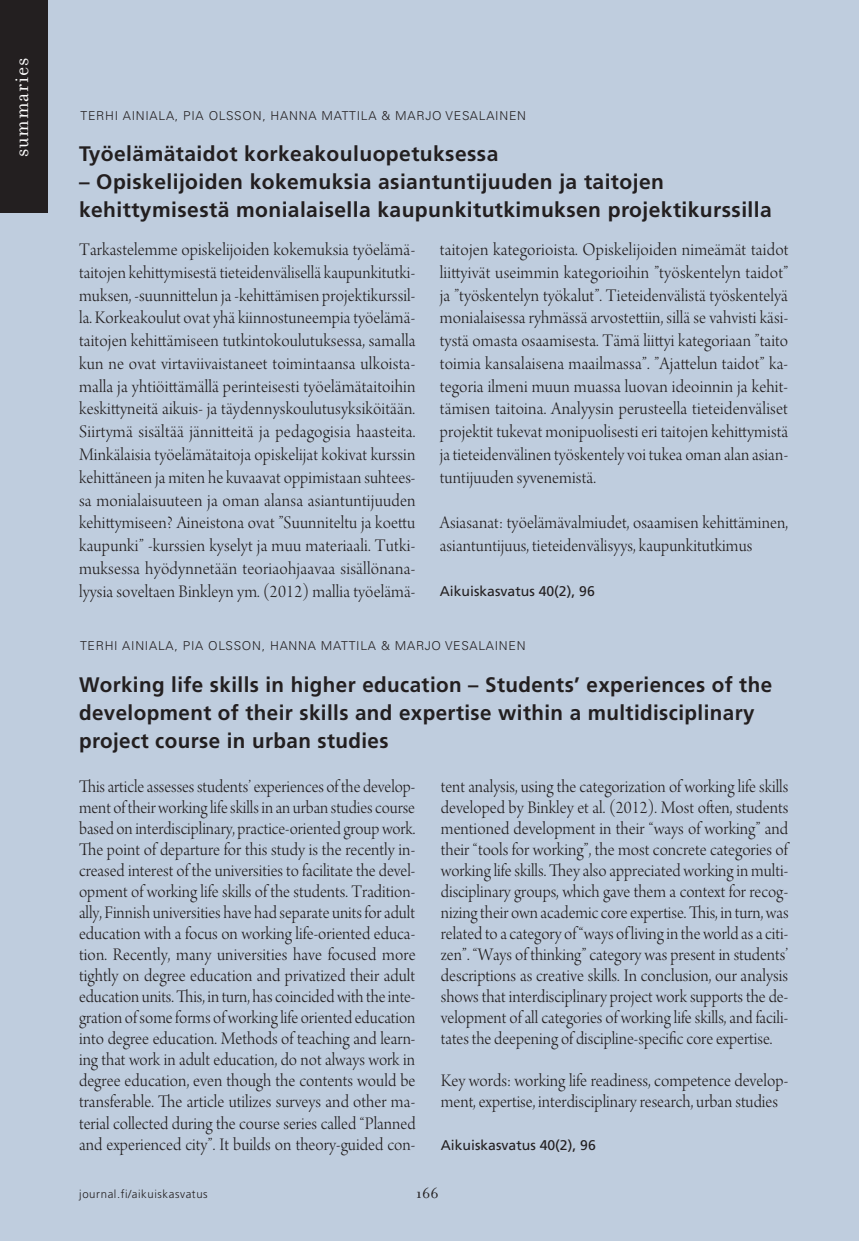
<style>
.page{position:relative;width:859px;height:1241px;background:#fff}
.page>*{position:absolute;margin:0;border:0;box-sizing:border-box;transform-origin:0 0}
.Summaries___otsikko{font:700 21px/28px "Frutiger LT Std";letter-spacing:.02em;color:#231f20}
.vinjetti{font:21px "Filosofia OT";letter-spacing:.05em;color:#fff}
.leipis_Summaries{font:18.72px/22.8px "Arno Pro Light Display";letter-spacing:.005em;color:#231f20;text-align:justify}
.Summaries_leipis{font:18.72px/21px "Arno Pro Light Display";color:#231f20;text-align:justify;scale:.95 1}
.Summaries_leipis-2{font:18.72px/21px "Arno Pro Light Display";color:#231f20;text-align:justify;scale:.96 1}
.Summaries_leipis-3{font:18.72px/21px "Arno Pro Light Display";color:#231f20}
.t1{font:15.75px "Filosofia OT";color:#231f20}
.leipis_Summaries-2{font:14px "Frutiger LT Std";color:#231f20}
.Frutiger_leipis{font:14px "Frutiger LT Std";color:#231f20}
.nimet_artikkelin_alu{font:300 12.25px "Univers LT Std";letter-spacing:.06em;color:#231f20}
.t2{font:300 11.38px "Frutiger LT Std";letter-spacing:.05em;color:#231f20}
</style>
<div class="page">
<div style="left:0;top:0;width:858px;height:1240px;background:#bfcdde"></div>
<div style="left:0;top:0;width:47px;height:212px;background:#231f20"></div>
<p class="vinjetti" style="left:10px;top:157px;width:101px;rotate:-90deg">summaries</p>
<p class="nimet_artikkelin_alu" style="left:80px;top:108px;width:447px">TERHI AINIALA, PIA OLSSON, HANNA MATTILA &amp; MARJO VESALAINEN</p>
<p class="Summaries___otsikko" style="left:79px;top:139px;width:420px">Työelämätaidot korkeakouluopetuksessa</p>
<p class="Summaries___otsikko" style="left:79px;top:167px;width:694px">– Opiskelijoiden kokemuksia asiantuntijuuden ja taitojen kehittymisestä monialaisella kaupunkitutkimuksen projektikurssilla</p>
<p class="leipis_Summaries" style="left:79px;top:239px;width:338px">Tarkastelemme opiskelijoiden kokemuksia työelämä&shy;taitojen kehittymisestä tieteidenvälisellä kaupunkitutki&shy;muksen, -suunnittelun ja -kehittämisen projektikurssil&shy;la. Korkeakoulut ovat yhä kiinnostuneempia työelämä&shy;taitojen kehittämiseen tutkintokoulutuksessa, samalla kun ne ovat virtaviivaistaneet toimintaansa ulkoista&shy;malla ja yhtiöittämällä perinteisesti työelämätaitoihin keskittyneitä aikuis- ja täydennyskoulutusyksiköitään.<br>Siirtymä sisältää jännitteitä ja pedagogisia haasteita.<br>Minkälaisia työelämätaitoja opiskelijat kokivat kurssin kehittäneen ja miten he kuvaavat oppimistaan suhtees&shy;sa monialaisuuteen ja oman alansa asiantuntijuuden kehittymiseen? Aineistona ovat ”Suunniteltu ja koettu kaupunki” -kurssien kyselyt ja muu materiaali. Tutki&shy;muksessa hyödynnetään teoriaohjaavaa sisällönana&shy;lyysia soveltaen Binkleyn ym. (2012) mallia työelämä-</p>
<p class="leipis_Summaries" style="left:439px;top:239px;width:350px">taitojen kategorioista. Opiskelijoiden nimeämät taidot liittyivät useimmin kategorioihin ”työskentelyn taidot” ja ”työskentelyn työkalut”. Tieteidenvälistä työskentelyä monialaisessa ryhmässä arvostettiin, sillä se vahvisti käsi&shy;tystä omasta osaamisesta. Tämä liittyi kategoriaan ”taito toimia kansalaisena maailmassa”. ”Ajattelun taidot” ka&shy;tegoria ilmeni muun muassa luovan ideoinnin ja kehit&shy;tämisen taitoina. Analyysin perusteella tieteidenväliset projektit tukevat monipuolisesti eri taitojen kehittymistä ja tieteidenvälinen työskentely voi tukea oman alan asian&shy;tuntijuuden syvenemistä.</p>
<p class="leipis_Summaries" style="left:439px;top:512px;width:349px">Asiasanat: työelämävalmiudet, osaamisen kehittäminen, asiantuntijuus, tieteidenvälisyys, kaupunkitutkimus</p>
<p class="leipis_Summaries-2" style="left:439px;top:582px;width:156px">Aikuiskasvatus 40(2), 96</p>
<p class="nimet_artikkelin_alu" style="left:80px;top:638px;width:447px">TERHI AINIALA, PIA OLSSON, HANNA MATTILA &amp; MARJO VESALAINEN</p>
<p class="Summaries___otsikko" style="left:79px;top:671px;width:694px">Working life skills in higher education – Students’ experiences of the development of their skills and expertise within a multidisciplinary project course in urban studies</p>
<p class="Summaries_leipis" style="left:79px;top:777px;width:355px">This article assesses students’ experiences of the develop&shy;ment of their working life skills in an urban studies course based on interdisciplinary, practice-oriented group work.<br>The point of departure for this study is the recently in&shy;creased interest of the universities to facilitate the devel&shy;opment of working life skills of the students. Tradition&shy;ally, Finnish universities have had separate units for adult education with a focus on working life-oriented educa&shy;tion. Recently, many universities have focused more tightly on degree education and privatized their adult education units. This, in turn, has coincided with the inte&shy;gration of some forms of working life oriented education into degree education. Methods of teaching and learn&shy;ing that work in adult education, do not always work in degree education, even though the contents would be transferable. The article utilizes surveys and other ma&shy;terial collected during the course series called “Planned and experienced city”. It builds on theory-guided con-</p>
<p class="Summaries_leipis-2" style="left:440px;top:777px;width:363px">tent analysis, using the categorization of working life skills developed by Binkley et al. (2012). Most often, students mentioned development in their “ways of working” and their “tools for working”, the most concrete categories of working life skills. They also appreciated working in multi&shy;disciplinary groups, which gave them a context for recog&shy;nizing their own academic core expertise. This, in turn, was related to a category of “ways of living in the world as a citi&shy;zen”. “Ways of thinking” category was present in students’ descriptions as creative skills. In conclusion, our analysis shows that interdisciplinary project work supports the de&shy;velopment of all categories of working life skills, and facili&shy;tates the deepening of discipline-specific core expertise.</p>
<p class="Summaries_leipis-3" style="left:440px;top:1071px;width:349px">Key words: working life readiness, competence develop&shy;ment, expertise, interdisciplinary research, urban studies</p>
<p class="Frutiger_leipis" style="left:440px;top:1136px;width:156px">Aikuiskasvatus 40(2), 96</p>
<p class="t2" style="left:79px;top:1187px;width:130px">journal.fi/aikuiskasvatus</p>
<p class="t1" style="left:416px;top:1183px;width:24px">166</p>
</div>
